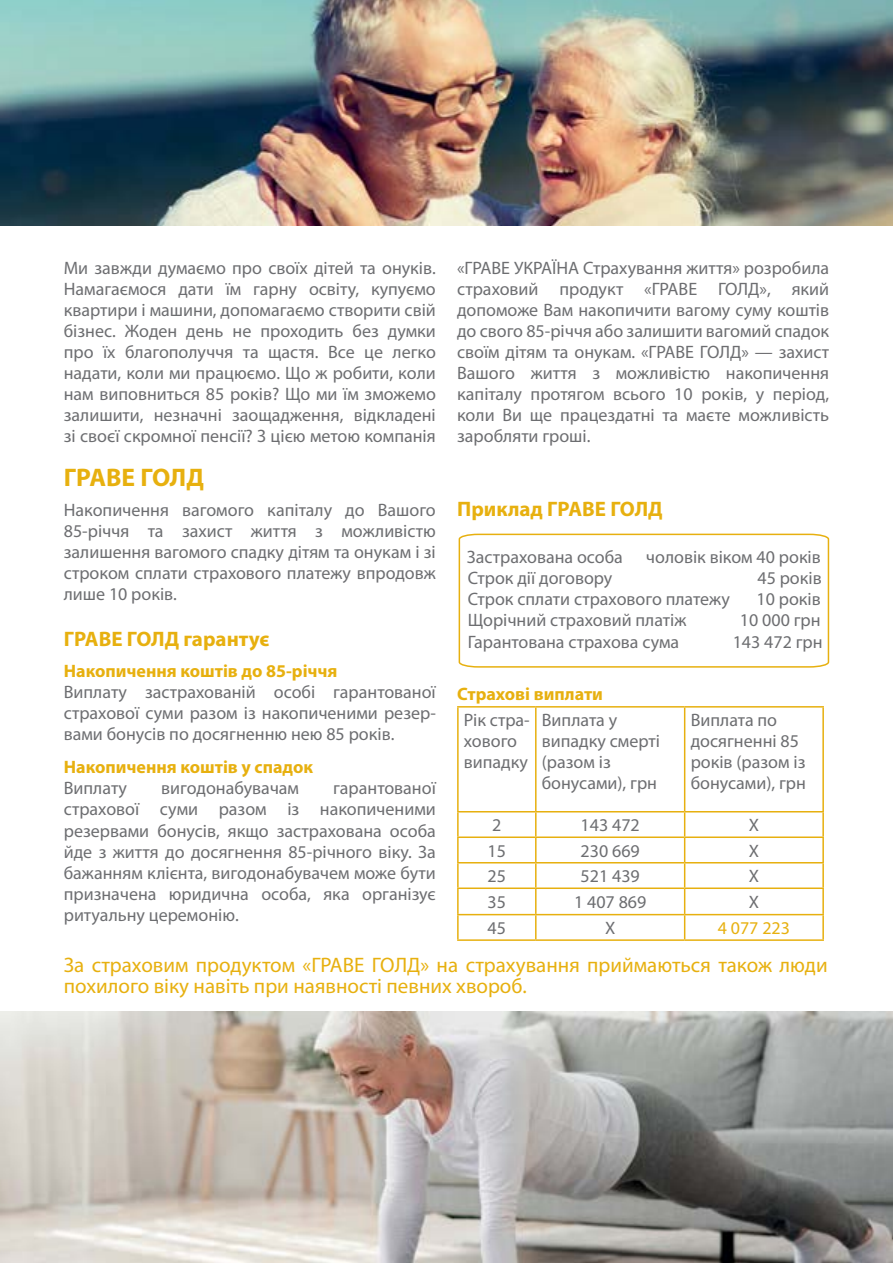
<style>
.page{position:relative;width:893px;height:1263px;background:#fff}
.page>*{position:absolute;margin:0;border:0;box-sizing:border-box;transform-origin:0 0}
.t1{font:700 25.5px "Myriad Pro";color:#e7b00f}
.t2{font:21px/21px "Myriad Pro";color:#e7b00f}
.t3{font:700 21px "Myriad Pro";color:#e7b00f}
.t4{font:18px/21px "Myriad Pro";color:#6d6e71;text-align:justify}
.t5{font:700 18px "Myriad Pro";color:#e7b00f}
.t6{font:18px "Myriad Pro";color:#e7b00f}
</style>
<div class="page">
<hr style="left:457px;top:706px;width:79px;height:1px;background:#e7b00f">
<hr style="left:457px;top:707px;width:2px;height:104px;background:#e7b00f">
<hr style="left:536px;top:706px;width:149px;height:1px;background:#e7b00f">
<hr style="left:535px;top:707px;width:2px;height:104px;background:#e7b00f">
<hr style="left:685px;top:706px;width:139px;height:1px;background:#e7b00f">
<hr style="left:684px;top:707px;width:1px;height:104px;background:#e7b00f">
<hr style="left:822px;top:707px;width:2px;height:104px;background:#e7b00f">
<hr style="left:457px;top:811px;width:79px;height:1px;background:#e7b00f">
<hr style="left:457px;top:812px;width:2px;height:24px;background:#e7b00f">
<hr style="left:536px;top:811px;width:149px;height:1px;background:#e7b00f">
<hr style="left:535px;top:812px;width:2px;height:24px;background:#e7b00f">
<hr style="left:685px;top:811px;width:139px;height:1px;background:#e7b00f">
<hr style="left:822px;top:812px;width:2px;height:24px;background:#e7b00f">
<hr style="left:457px;top:836px;width:79px;height:2px;background:#e7b00f">
<hr style="left:457px;top:838px;width:2px;height:24px;background:#e7b00f">
<hr style="left:536px;top:836px;width:149px;height:2px;background:#e7b00f">
<hr style="left:535px;top:838px;width:2px;height:24px;background:#e7b00f">
<hr style="left:685px;top:836px;width:139px;height:2px;background:#e7b00f">
<hr style="left:822px;top:838px;width:2px;height:24px;background:#e7b00f">
<hr style="left:457px;top:862px;width:79px;height:1px;background:#e7b00f">
<hr style="left:457px;top:863px;width:2px;height:24px;background:#e7b00f">
<hr style="left:536px;top:862px;width:149px;height:1px;background:#e7b00f">
<hr style="left:535px;top:863px;width:2px;height:24px;background:#e7b00f">
<hr style="left:685px;top:862px;width:139px;height:1px;background:#e7b00f">
<hr style="left:822px;top:863px;width:2px;height:24px;background:#e7b00f">
<hr style="left:457px;top:887px;width:79px;height:2px;background:#e7b00f">
<hr style="left:457px;top:889px;width:2px;height:25px;background:#e7b00f">
<hr style="left:536px;top:887px;width:149px;height:2px;background:#e7b00f">
<hr style="left:535px;top:889px;width:2px;height:25px;background:#e7b00f">
<hr style="left:685px;top:887px;width:139px;height:2px;background:#e7b00f">
<hr style="left:822px;top:889px;width:2px;height:25px;background:#e7b00f">
<hr style="left:457px;top:914px;width:79px;height:1px;background:#e7b00f">
<hr style="left:457px;top:915px;width:2px;height:24px;background:#e7b00f">
<hr style="left:536px;top:914px;width:149px;height:1px;background:#e7b00f">
<hr style="left:535px;top:915px;width:2px;height:24px;background:#e7b00f">
<hr style="left:685px;top:914px;width:139px;height:1px;background:#e7b00f">
<svg style="left:684px;top:812px;width:1px;height:127px"></svg>
<hr style="left:822px;top:915px;width:2px;height:24px;background:#e7b00f">
<hr style="left:457px;top:939px;width:79px;height:2px;background:#e7b00f">
<hr style="left:536px;top:939px;width:149px;height:2px;background:#e7b00f">
<hr style="left:685px;top:939px;width:139px;height:2px;background:#e7b00f">
<svg style="left:458px;top:533px;width:372px;height:135px"></svg>
<img style="left:0;top:0;width:893px;height:226px">
<img style="left:0;top:1012px;width:893px;height:251px">
<p class="t4" style="left:64px;top:257px;width:374px">Ми завжди думаємо про своїх дітей та онуків.<br>Намагаємося дати їм гарну освіту, купуємо квартири і машини, допомагаємо створити свій бізнес. Жоден день не проходить без думки про їх благополуччя та щастя. Все це легко надати, коли ми працюємо. Що ж робити, коли нам виповниться 85 років? Що ми їм зможемо залишити, незначні заощадження, відкладені зі своєї скромної пенсії? З цією метою компанія</p>
<p class="t4" style="left:457px;top:257px;width:374px">«ГРАВЕ УКРАЇНА Страхування життя» розробила страховий продукт «ГРАВЕ ГОЛД», який допоможе Вам накопичити вагому суму коштів до свого 85-річчя або залишити вагомий спадок своїм дітям та онукам. «ГРАВЕ ГОЛД» — захист Вашого життя з можливістю накопичення капіталу протягом всього 10 років, у період, коли Ви ще працездатні та маєте можливість заробляти гроші.</p>
<h1 class="t1" style="left:64px;top:460px;width:142px">ГРАВЕ ГОЛД</h1>
<p class="t4" style="left:64px;top:499px;width:374px">Накопичення вагомого капіталу до Вашого 85-річчя та захист життя з можливістю залишення вагомого спадку дітям та онукам і зі строком сплати страхового платежу впродовж лише 10 років.</p>
<p class="t3" style="left:64px;top:625px;width:207px">ГРАВЕ ГОЛД гарантує</p>
<p class="t5" style="left:64px;top:659px;width:275px">Накопичення коштів до 85-річчя</p>
<p class="t4" style="left:64px;top:681px;width:374px">Виплату застрахованій особі гарантованої страхової суми разом із накопиченими резер&shy;вами бонусів по досягненню нею 85 років.</p>
<p class="t5" style="left:64px;top:756px;width:251px">Накопичення коштів у спадок</p>
<p class="t4" style="left:64px;top:778px;width:65px">Виплату</p>
<p class="t4" style="left:161px;top:778px;width:139px">вигодонабувачам</p>
<p class="t3" style="left:457px;top:496px;width:207px">Приклад ГРАВЕ ГОЛД</p>
<p class="t4" style="left:467px;top:547px;width:157px">Застрахована особа</p>
<p class="t4" style="left:646px;top:547px;width:177px">чоловік віком 40 років</p>
<p class="t4" style="left:468px;top:568px;width:146px">Строк дії договору</p>
<p class="t4" style="left:757px;top:568px;width:66px">45 років</p>
<p class="t4" style="left:468px;top:589px;width:264px">Строк сплати страхового платежу</p>
<p class="t4" style="left:757px;top:589px;width:66px">10 років</p>
<p class="t4" style="left:468px;top:610px;width:220px">Щорічний страховий платіж</p>
<p class="t4" style="left:740px;top:610px;width:82px">10 000 грн</p>
<p class="t4" style="left:468px;top:631px;width:213px">Гарантована страхова сума</p>
<p class="t4" style="left:733px;top:631px;width:91px">143 472 грн</p>
<p class="t5" style="left:457px;top:682px;width:147px">Страхові виплати</p>
<p class="t4" style="left:464px;top:709px;width:67px;text-align:left">Рік стра&shy;хового випадку</p>
<p class="t4" style="left:542px;top:709px;width:120px;text-align:left">Виплата у випадку смерті (разом із бонусами), грн</p>
<p class="t4" style="left:691px;top:709px;width:117px;text-align:left">Виплата по досягненні 85 років (разом із бонусами), грн</p>
<p class="t4" style="left:492px;top:814px;width:11px">2</p>
<p class="t4" style="left:581px;top:814px;width:61px">143 472</p>
<p class="t4" style="left:749px;top:814px;width:12px">Х</p>
<p class="t4" style="left:488px;top:840px;width:20px">15</p>
<p class="t4" style="left:581px;top:840px;width:61px">230 669</p>
<p class="t4" style="left:749px;top:840px;width:12px">Х</p>
<p class="t4" style="left:488px;top:865px;width:20px">25</p>
<p class="t4" style="left:581px;top:865px;width:61px">521 439</p>
<p class="t4" style="left:749px;top:865px;width:12px">Х</p>
<p class="t4" style="left:488px;top:891px;width:20px">35</p>
<p class="t4" style="left:574px;top:891px;width:74px">1 407 869</p>
<p class="t4" style="left:749px;top:891px;width:12px">Х</p>
<p class="t4" style="left:488px;top:917px;width:20px">45</p>
<p class="t4" style="left:605px;top:917px;width:12px">Х</p>
<p class="t6" style="left:718px;top:917px;width:74px">4 077 223</p>
<p class="t4" style="left:64px;top:778px;width:374px;text-indent:269px">гарантованої страхової суми разом із накопиченими резервами бонусів, якщо застрахована особа йде з життя до досягнення 85-річного віку. За бажанням клієнта, вигодонабувачем може бути призначена юридична особа, яка організує ритуальну церемонію.</p>
<p class="t2" style="left:64px;top:954px;width:765px">За страховим продуктом «ГРАВЕ ГОЛД» на страхування приймаються також люди похилого віку навіть при наявності певних хвороб.</p>
</div>
